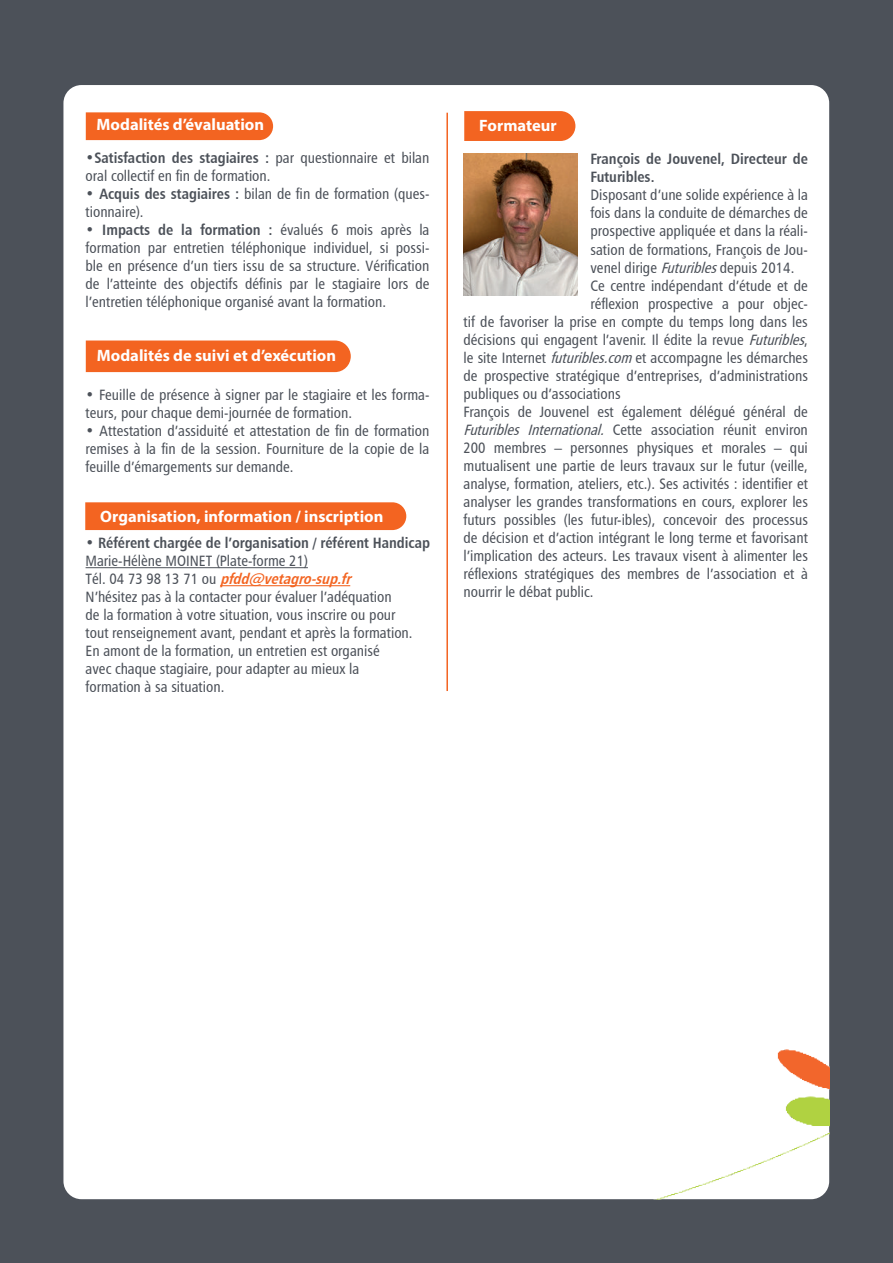
<style>
.page{position:relative;width:893px;height:1263px;background:#4c5159}
.page>*{position:absolute;margin:0;border:0;box-sizing:border-box;transform-origin:0 0}
.t1{font:700 16.5px "Myriad Pro";color:#fff}
.t2{font:15px/18px "Humanist 777 BT Roman Condensed B";color:#4c5159}
.t3{font:15px/18px "Humanist 777 BT Bold Condensed B";color:#4c5159}
.t4{font:italic 15px "Humanist 777 BT Bold Condensed B";color:#f36421}
.s1{font-family:"Humanist 777 BT Roman Condensed B"}
.s2{font-family:"Humanist 777 BT Bold Condensed B"}
.s3{font-family:"Humanist 777 BT Roman Condensed B";font-style:normal;color:#4c5159}
.s4{font-style:italic}
</style>
<div class="page">
<div style="left:63px;top:85px;width:766px;height:1114px;background:#fff;border-radius:18px"></div>
<img style="left:657px;top:1049px;width:173px;height:150px">
<svg style="left:85px;top:340px;width:266px;height:33px;background:#f36d2e"></svg>
<svg style="left:85px;top:112px;width:189px;height:29px;background:#f36e2f"></svg>
<svg style="left:464px;top:111px;width:112px;height:30px;background:#f36a29"></svg>
<hr style="left:446px;top:113px;width:2px;height:578px;background:#f36421">
<svg style="left:85px;top:502px;width:322px;height:29px;background:#f36c2d"></svg>
<hr style="left:86px;top:567px;width:222px;height:1px;background:#4c5159">
<hr style="left:220px;top:585px;width:130px;height:1px;background:#f36421">
<img style="left:464px;top:153px;width:114px;height:142px">
<p class="t1" style="left:97px;top:116px;width:169px">Modalités d’évaluation</p>
<p class="t3" style="left:86px;top:150px;width:345px">•Satisfaction des stagiaires : <span class="s1">par questionnaire et bilan</span></p>
<p class="t2" style="left:86px;top:167px;width:187px">oral collectif en fin de formation.</p>
<p class="t2" style="left:86px;top:185px;width:345px"><span class="s2">• Acquis des stagiaires :</span> bilan de fin de formation (ques&shy;tionnaire).</p>
<p class="t3" style="left:86px;top:222px;width:345px">• Impacts de la formation : <span class="s1">évalués 6 mois après la</span></p>
<p class="t2" style="left:86px;top:240px;width:345px;text-align:justify">formation par entretien téléphonique individuel, si possi&shy;ble en présence d’un tiers issu de sa structure. Vérification de l’atteinte des objectifs définis par le stagiaire lors de l’entretien téléphonique organisé avant la formation.</p>
<p class="t1" style="left:97px;top:347px;width:241px">Modalités de suivi et d’exécution</p>
<p class="t2" style="left:86px;top:387px;width:345px">• Feuille de présence à signer par le stagiaire et les forma&shy;teurs, pour chaque demi-journée de formation.</p>
<p class="t2" style="left:86px;top:422px;width:345px;text-align:justify">• Attestation d’assiduité et attestation de fin de formation remises à la fin de la session. Fourniture de la copie de la feuille d’émargements sur demande.</p>
<p class="t1" style="left:100px;top:508px;width:285px">Organisation, information / inscription</p>
<p class="t3" style="left:86px;top:535px;width:346px">• Référent chargée de l’organisation / référent Handicap</p>
<p class="t2" style="left:86px;top:552px;width:224px">Marie-Hélène MOINET (Plate-forme 21)</p>
<p class="t4" style="left:86px;top:573px;width:270px"><span class="s3">T é l . 0 4 7 3 9 8 1 3 7 1 o u</span> pfdd@vetagro-sup.fr</p>
<p class="t2" style="left:86px;top:589px;width:329px">N’hésitez pas à la contacter pour évaluer l’adéquation<br>de la formation à votre situation, vous inscrire ou pour tout renseignement avant, pendant et après la formation.<br>En amont de la formation, un entretien est organisé<br>avec chaque stagiaire, pour adapter au mieux la formation à sa situation.</p>
<p class="t1" style="left:479px;top:117px;width:79px">Formateur</p>
<p class="t3" style="left:590px;top:152px;width:219px">François de Jouvenel, Directeur de<br>Futuribles.</p>
<p class="t2" style="left:590px;top:188px;width:219px">Disposant d’une solide expérience à la</p>
<p class="t2" style="left:590px;top:206px;width:219px">fois dans la conduite de démarches de</p>
<p class="t2" style="left:590px;top:224px;width:219px">prospective appliquée et dans la réali-</p>
<p class="t2" style="left:590px;top:242px;width:219px">sation de formations, François de Jou-</p>
<p class="t2" style="left:590px;top:260px;width:205px">venel dirige <span class="s4">Futuribles</span>depuis 2014.</p>
<p class="t2" style="left:590px;top:276px;width:219px">Ce centre indépendant d’étude et de</p>
<p class="t2" style="left:590px;top:294px;width:219px">réflexion prospective a pour objec-</p>
<p class="t2" style="left:463px;top:314px;width:346px">tif de favoriser la prise en compte du temps long dans les</p>
<p class="t2" style="left:463px;top:332px;width:346px">décisions qui engagent l’avenir. Il édite la revue <span class="s4">Futuribles</span>,</p>
<p class="t2" style="left:463px;top:350px;width:346px">le site Internet <span class="s4">futuribles.com</span> et accompagne les démarches</p>
<p class="t2" style="left:463px;top:368px;width:346px">de prospective stratégique d’entreprises, d’administrations</p>
<p class="t2" style="left:463px;top:386px;width:159px">publiques ou d’associations</p>
<p class="t2" style="left:463px;top:404px;width:346px">François de Jouvenel est également délégué général de</p>
<p class="t2" style="left:463px;top:420px;width:346px"><span class="s4">Futuribles International.</span> Cette association réunit environ</p>
<p class="t2" style="left:463px;top:440px;width:346px">200 membres – personnes physiques et morales – qui</p>
<p class="t2" style="left:463px;top:458px;width:346px">mutualisent une partie de leurs travaux sur le futur (veille,</p>
<p class="t2" style="left:463px;top:474px;width:346px">analyse, formation, ateliers, etc.). Ses activités : identifier et</p>
<p class="t2" style="left:463px;top:494px;width:346px">analyser les grandes transformations en cours, explorer les</p>
<p class="t2" style="left:463px;top:512px;width:346px">futurs possibles (les futur-ibles), concevoir des processus</p>
<p class="t2" style="left:463px;top:530px;width:346px">de décision et d’action intégrant le long terme et favorisant</p>
<p class="t2" style="left:463px;top:548px;width:346px">l’implication des acteurs. Les travaux visent à alimenter les</p>
<p class="t2" style="left:463px;top:564px;width:346px">réflexions stratégiques des membres de l’association et à</p>
<p class="t2" style="left:463px;top:584px;width:131px">nourrir le débat public.</p>
</div>
